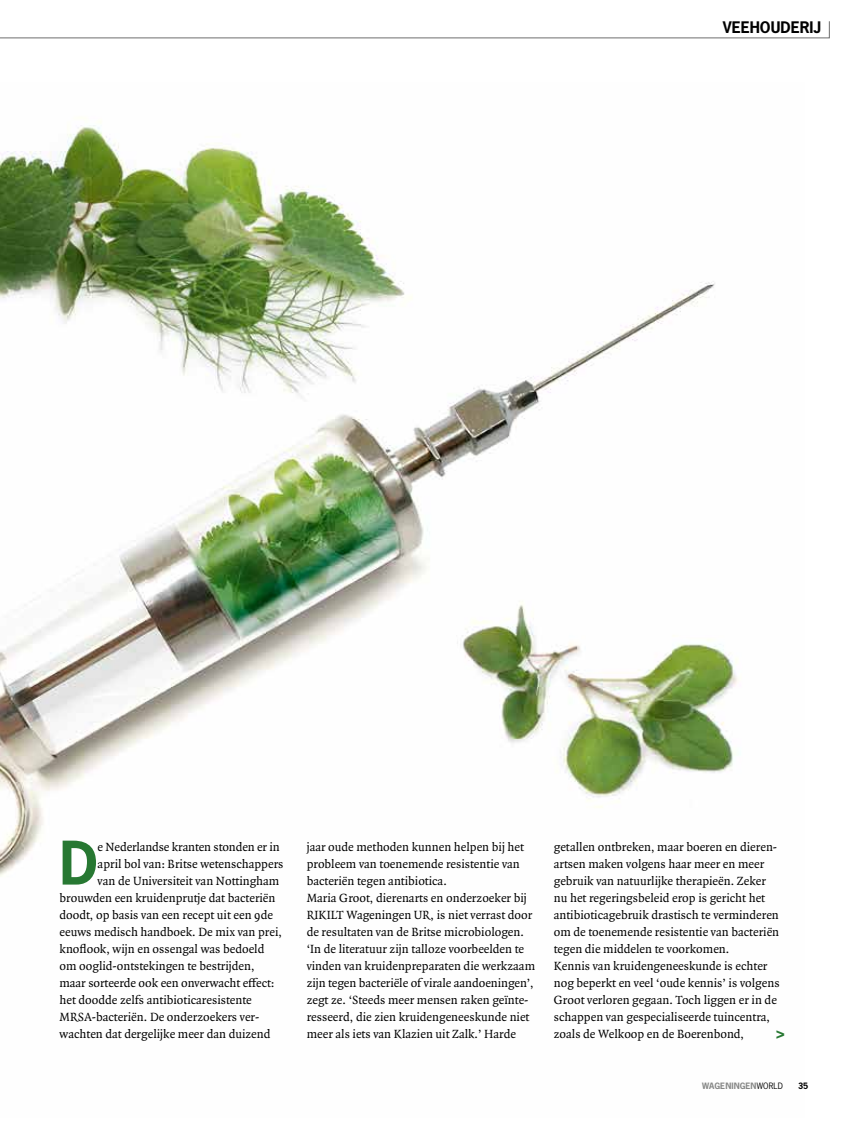
<style>
.page{position:relative;width:851px;height:1127px;background:#fff}
.page>*{position:absolute;margin:0;border:0;box-sizing:border-box;transform-origin:0 0}
.t1{font:700 56.4px "News Gothic Std";color:#277832}
.t2{font:700 18px "News Gothic Std";color:#277832}
.t3{font:700 15px "News Gothic Std";color:#000}
.t4{font:12.75px/17px "Quadraat OT";color:#000}
.t5{font:700 8.25px "News Gothic Std";letter-spacing:.01em;color:#868786}
.t6{font:700 8.25px "News Gothic Std";color:#000}
.s1{font-weight:400;color:#000}
</style>
<div class="page">
<img style="left:0;top:121px;width:738px;height:756px">
<svg style="left:0;top:21px;width:830px;height:18px"></svg>
<p class="t3" style="left:722px;top:17px;width:100px">VEEHOUDERIJ</p>
<p class="t1" style="left:60px;top:826px;width:40px">D</p>
<p class="t4" style="left:98px;top:838px;width:184px">e Nederlandse kranten stonden er in</p>
<p class="t4" style="left:98px;top:855px;width:187px">april bol van: Britse wetenschappers</p>
<p class="t4" style="left:98px;top:872px;width:183px">van de Universiteit van Nottingham</p>
<p class="t4" style="left:60px;top:889px;width:217px">brouwden een kruidenprutje dat bacteriën</p>
<p class="t4" style="left:60px;top:906px;width:215px">doodt, op basis van een recept uit een 9de</p>
<p class="t4" style="left:60px;top:923px;width:224px">eeuws medisch handboek. De mix van prei,</p>
<p class="t4" style="left:60px;top:940px;width:206px">knoflook, wijn en ossengal was bedoeld</p>
<p class="t4" style="left:60px;top:957px;width:196px">om ooglid-ontstekingen te bestrijden,</p>
<p class="t4" style="left:60px;top:974px;width:216px">maar sorteerde ook een onverwacht effect:</p>
<p class="t4" style="left:60px;top:991px;width:194px">het doodde zelfs antibioticaresistente</p>
<p class="t4" style="left:60px;top:1008px;width:200px">MRSA-bacteriën. De onderzoekers ver-</p>
<p class="t4" style="left:60px;top:1025px;width:212px">wachten dat dergelijke meer dan duizend</p>
<p class="t4" style="left:306px;top:838px;width:230px">jaar oude methoden kunnen helpen bij het probleem van toenemende resistentie van bacteriën tegen antibiotica.<br>Maria Groot, dierenarts en onderzoeker bij RIKILT Wageningen UR, is niet verrast door de resultaten van de Britse microbiologen. ‘In de literatuur zijn talloze voorbeelden te vinden van kruidenpreparaten die werkzaam zijn tegen bacteriële of virale aandoeningen’, zegt ze. ‘Steeds meer mensen raken geïnte&shy;resseerd, die zien kruidengeneeskunde niet meer als iets van Klazien uit Zalk.’ Harde</p>
<p class="t4" style="left:553px;top:838px;width:227px">getallen ontbreken, maar boeren en dieren&shy;artsen maken volgens haar meer en meer gebruik van natuurlijke therapieën. Zeker nu het regeringsbeleid erop is gericht het antibioticagebruik drastisch te verminderen om de toenemende resistentie van bacteriën tegen die middelen te voorkomen.<br>Kennis van kruidengeneeskunde is echter nog beperkt en veel ‘oude kennis’ is volgens Groot verloren gegaan. Toch liggen er in de schappen van gespecialiseerde tuincentra, zoals de Welkoop en de Boerenbond,</p>
<p class="t2" style="left:775px;top:1020px;width:12px">&gt;</p>
<p class="t5" style="left:702px;top:1080px;width:82px">WAGENINGEN<span class="s1">WORLD</span></p>
<p class="t6" style="left:798px;top:1080px;width:12px">35</p>
</div>
